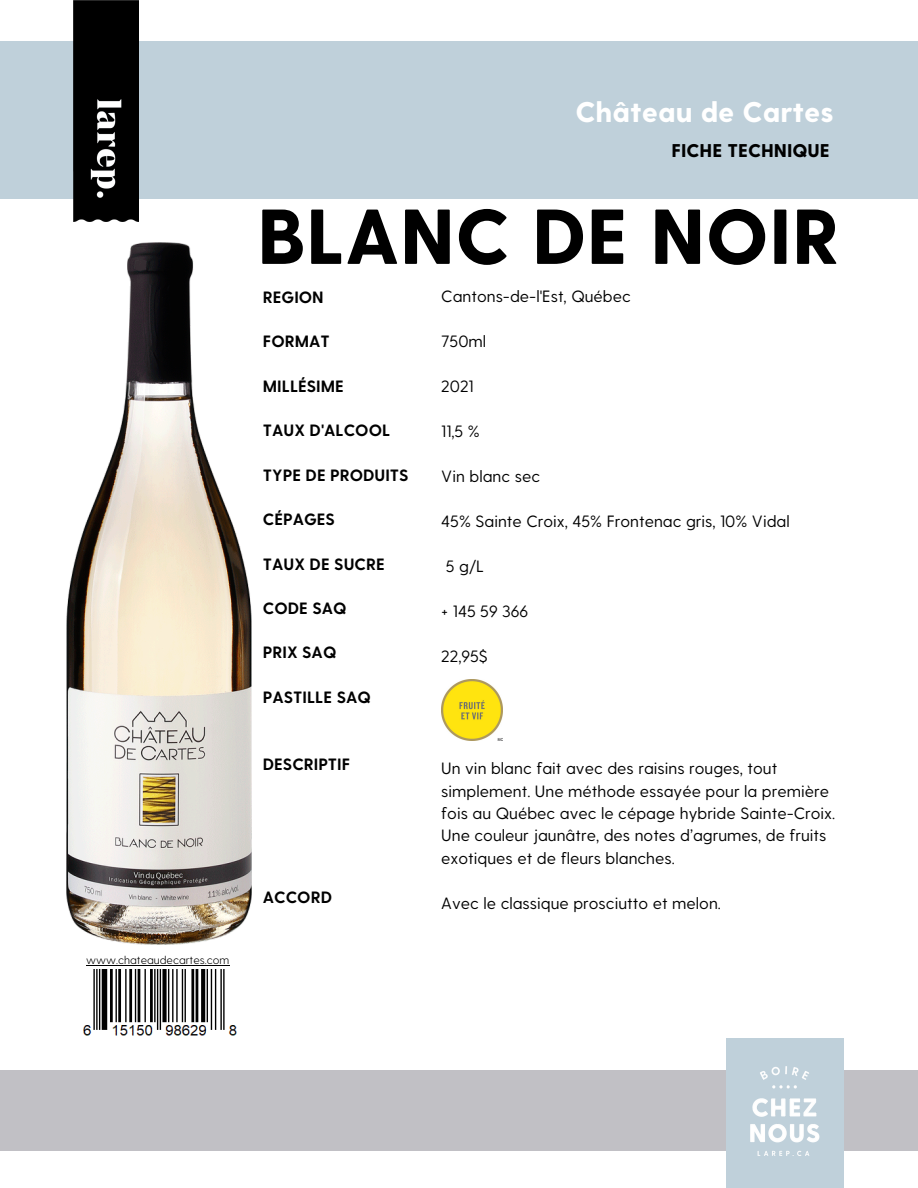
<style>
.page{position:relative;width:918px;height:1188px;background:#fff}
.page>*{position:absolute;margin:0;border:0;box-sizing:border-box;transform-origin:0 0}
.t1{font:800 77.7px "Greycliff CF";color:#000}
.t2{font:800 28.5px "Greycliff CF";color:#fff}
.t3{font:800 18.45px "Greycliff CF";color:#000}
.t4{font:16.35px/22.5px "Greycliff CF";color:#000}
.t5{font:700 16.35px "Greycliff CF";color:#000}
.t6{font:300 11.25px "Greycliff CF";color:#000}
</style>
<div class="page">
<div style="left:0;top:41px;width:918px;height:158px;background:#bfd0da"></div>
<div style="left:0;top:1071px;width:918px;height:80px;background:#c1c0c5"></div>
<div style="left:726px;top:1038px;width:117px;height:150px;background:#bfd0da"></div>
<img style="left:67px;top:243px;width:184px;height:702px">
<img style="left:83px;top:970px;width:153px;height:66px">
<hr style="left:96px;top:965px;width:133px;height:1px;background:#000">
<img style="left:441px;top:679px;width:62px;height:61px">
<img style="left:73px;top:0;width:66px;height:222px">
<img style="left:750px;top:1066px;width:70px;height:89px">
<p class="t6" style="left:86px;top:953px;width:145px">www.chateaudecartes.com</p>
<h2 class="t2" style="left:575px;top:93px;width:260px">Château de Cartes</h2>
<p class="t3" style="left:671px;top:138px;width:160px">FICHE TECHNIQUE</p>
<h1 class="t1" style="left:257px;top:185px;width:585px">BLANC DE NOIR</h1>
<p class="t5" style="left:263px;top:286px;width:62px">REGION</p>
<p class="t5" style="left:263px;top:331px;width:68px">FORMAT</p>
<p class="t5" style="left:263px;top:375px;width:83px">MILLÉSIME</p>
<p class="t5" style="left:263px;top:420px;width:129px">TAUX D'ALCOOL</p>
<p class="t5" style="left:263px;top:464px;width:147px">TYPE DE PRODUITS</p>
<p class="t5" style="left:263px;top:509px;width:74px">CÉPAGES</p>
<p class="t5" style="left:263px;top:553px;width:123px">TAUX DE SUCRE</p>
<p class="t5" style="left:263px;top:598px;width:85px">CODE SAQ</p>
<p class="t5" style="left:263px;top:642px;width:75px">PRIX SAQ</p>
<p class="t5" style="left:263px;top:686px;width:109px">PASTILLE SAQ</p>
<p class="t5" style="left:263px;top:753px;width:89px">DESCRIPTIF</p>
<p class="t5" style="left:263px;top:886px;width:71px">ACCORD</p>
<p class="t4" style="left:441px;top:285px;width:191px">Cantons-de-l'Est, Québec</p>
<p class="t4" style="left:441px;top:329px;width:47px">750ml</p>
<p class="t4" style="left:441px;top:374px;width:34px">2021</p>
<p class="t4" style="left:441px;top:419px;width:40px">11,5 %</p>
<p class="t4" style="left:441px;top:464px;width:100px">Vin blanc sec</p>
<p class="t4" style="left:441px;top:509px;width:350px">45% Sainte Croix, 45% Frontenac gris, 10% Vidal</p>
<p class="t4" style="left:446px;top:554px;width:40px">5 g/L</p>
<p class="t4" style="left:441px;top:599px;width:88px">+ 145 59 366</p>
<p class="t4" style="left:441px;top:644px;width:48px">22,95$</p>
<p class="t4" style="left:441px;top:756px;width:395px">Un vin blanc fait avec des raisins rouges, tout simplement. Une méthode essayée pour la première fois au Québec avec le cépage hybride Sainte-Croix.<br>Une couleur jaunâtre, des notes d’agrumes, de fruits exotiques et de fleurs blanches.</p>
<p class="t4" style="left:441px;top:891px;width:281px">Avec le classique prosciutto et melon.</p>
</div>
